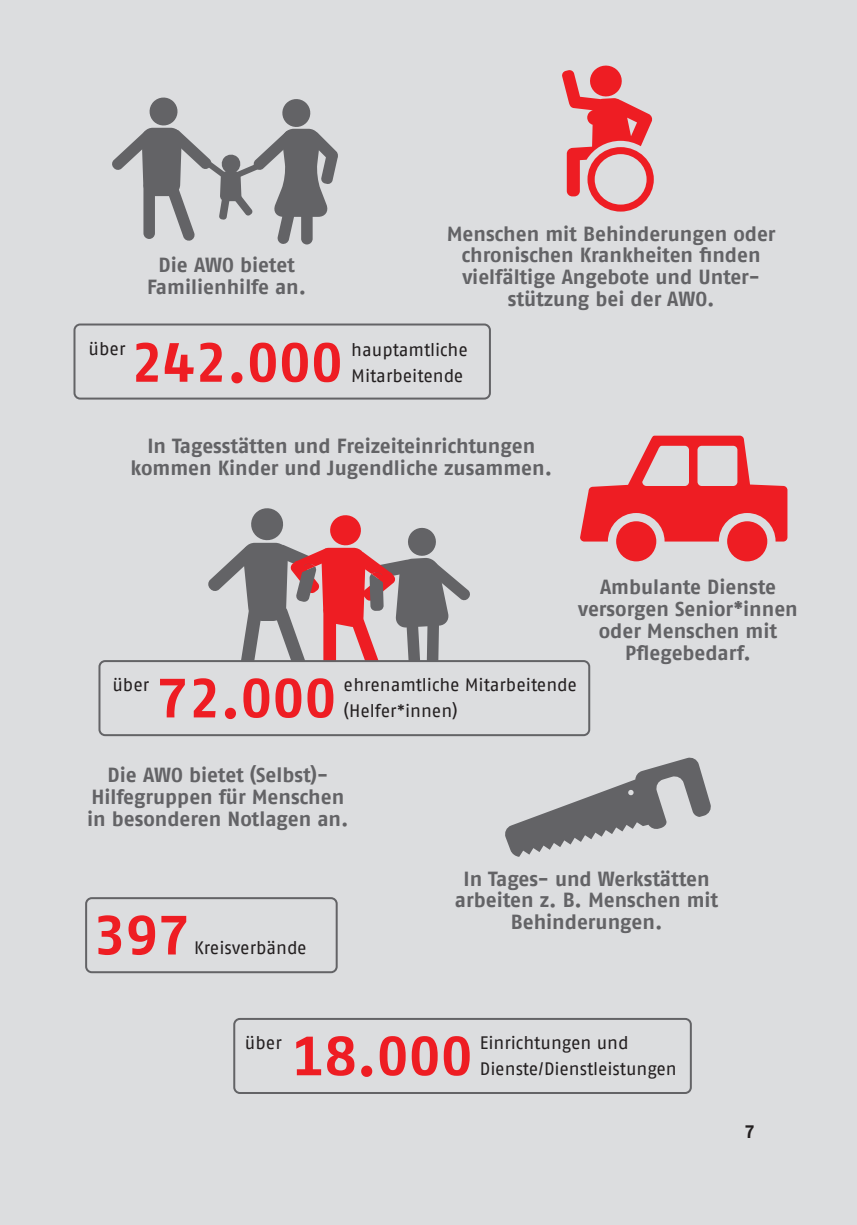
<style>
.page{position:relative;width:857px;height:1225px;background:#fff}
.page>*{position:absolute;margin:0;border:0;box-sizing:border-box;transform-origin:0 0}
.t1{font:700 55.2px "AWO Fago Office";color:#ee1d23}
.t2{font:700 20.4px/21.8px "AWO Fago Office";color:#636366;text-align:center}
.t3{font:18px/26px "AWO Fago Office";color:#231f20}
.t4{font:700 18px "AWO Fago Office";color:#231f20}
</style>
<div class="page">
<div style="left:0;top:0;width:856px;height:1225px;background:#dcdddf"></div>
<div style="left:85px;top:897px;width:252px;height:76px;border:2px solid #636366;border-radius:6px"></div>
<div style="left:73px;top:323px;width:417px;height:76px;border:2px solid #636366;border-radius:6px"></div>
<div style="left:233px;top:1018px;width:458px;height:76px;border:2px solid #636366;border-radius:6px"></div>
<svg style="left:112px;top:97px;width:226px;height:147px"></svg>
<div style="left:726px;top:521px;width:40px;height:40px;background:#ee1d23;border-radius:50%"></div>
<svg style="left:580px;top:436px;width:207px;height:105px"></svg>
<div style="left:615px;top:521px;width:41px;height:40px;background:#ee1d23;border-radius:50%"></div>
<svg style="left:208px;top:508px;width:262px;height:152px"></svg>
<div style="left:98px;top:660px;width:492px;height:76px;border:2px solid #636366;border-radius:6px"></div>
<svg style="left:505px;top:757px;width:206px;height:100px"></svg>
<svg style="left:562px;top:65px;width:91px;height:147px"></svg>
<p class="t2" style="left:147px;top:254px;width:160px">Die AWO bietet<br>Familienhilfe an.</p>
<p class="t2" style="left:446px;top:222px;width:330px">Menschen mit Behinderungen oder chronischen Krankheiten finden vielfältige Angebote und Unter&shy;stützung bei der AWO.</p>
<p class="t3" style="left:88px;top:336px;width:38px">über</p>
<h1 class="t1" style="left:131px;top:330px;width:213px">242.000</h1>
<p class="t3" style="left:351px;top:336px;width:118px">hauptamtliche<br>Mitarbeitende</p>
<p class="t2" style="left:130px;top:435px;width:423px">In Tagesstätten und Freizeiteinrichtungen kommen Kinder und Jugendliche zusammen.</p>
<p class="t2" style="left:578px;top:576px;width:221px">Ambulante Dienste versorgen Senior*innen oder Menschen mit<br>Pflegebedarf.</p>
<p class="t3" style="left:112px;top:671px;width:38px">über</p>
<h1 class="t1" style="left:156px;top:666px;width:181px">72.000</h1>
<p class="t3" style="left:343px;top:672px;width:235px">ehrenamtliche Mitarbeitende (Helfer*innen)</p>
<p class="t2" style="left:87px;top:764px;width:263px">Die AWO bietet (Selbst)-<br>Hilfegruppen für Menschen in besonderen Notlagen an.</p>
<h1 class="t1" style="left:94px;top:902px;width:97px">397</h1>
<p class="t3" style="left:194px;top:935px;width:114px">Kreisverbände</p>
<p class="t2" style="left:454px;top:867px;width:265px">In Tages- und Werkstätten arbeiten z. B. Menschen mit<br>Behinderungen.</p>
<p class="t3" style="left:245px;top:1029px;width:38px">über</p>
<h1 class="t1" style="left:292px;top:1023px;width:181px">18.000</h1>
<p class="t3" style="left:479px;top:1029px;width:198px">Einrichtungen und<br>Dienste/Dienstleistungen</p>
<p class="t4" style="left:744px;top:1121px;width:12px">7</p>
</div>
